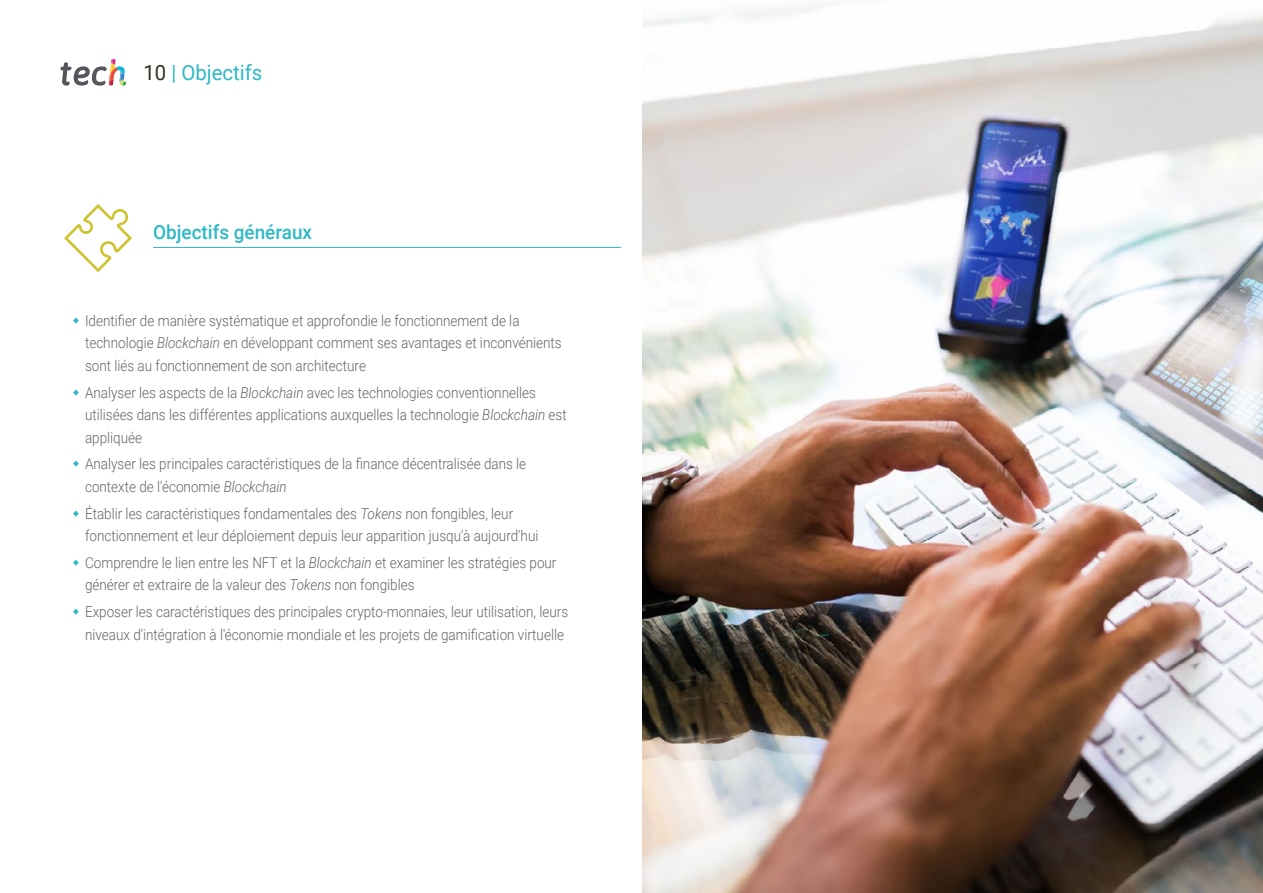
<style>
.page{position:relative;width:1263px;height:893px;background:#fff}
.page>*{position:absolute;margin:0;border:0;box-sizing:border-box;transform-origin:0 0}
.t1{font:21px "Roboto";color:#2db8c5}
.t2{font:500 19.5px "Roboto";color:#2db8c5}
.t3{font:300 15px/22.5px "Roboto";color:#61646a;scale:.9 1}
.s1{color:#312e20}
.s2{font-style:italic}
</style>
<div class="page">
<hr style="left:153px;top:247px;width:468px;height:1px;background:#2db8c5">
<svg style="left:64px;top:204px;width:68px;height:68px"></svg>
<img style="left:642px;top:5px;width:621px;height:888px">
<svg style="left:61px;top:59px;width:65px;height:27px"></svg>
<h1 class="t1" style="left:144px;top:57px;width:120px"><span class="s1">10</span> | Objectifs</h1>
<h2 class="t2" style="left:153px;top:218px;width:160px">Objectifs généraux</h2>
<p class="t3" style="left:85px;top:309px;width:531px">Identifier de manière systématique et approfondie le fonctionnement de la technologie <span class="s2">Blockchain</span> en développant comment ses avantages et inconvénients sont liés au fonctionnement de son architecture</p>
<p class="t3" style="left:85px;top:380px;width:537px">Analyser les aspects de la <span class="s2">Blockchain</span> avec les technologies conventionnelles utilisées dans les différentes applications auxquelles la technologie <span class="s2">Blockchain</span> est appliquée</p>
<p class="t3" style="left:85px;top:452px;width:492px">Analyser les principales caractéristiques de la finance décentralisée dans le contexte de l'économie <span class="s2">Blockchain</span></p>
<p class="t3" style="left:85px;top:501px;width:505px">Établir les caractéristiques fondamentales des <span class="s2">Tokens</span> non fongibles, leur fonctionnement et leur déploiement depuis leur apparition jusqu'à aujourd'hui</p>
<p class="t3" style="left:85px;top:551px;width:525px">Comprendre le lien entre les NFT et la <span class="s2">Blockchain</span> et examiner les stratégies pour générer et extraire de la valeur des <span class="s2">Tokens</span> non fongibles</p>
<p class="t3" style="left:85px;top:600px;width:538px">Exposer les caractéristiques des principales crypto-monnaies, leur utilisation, leurs niveaux d'intégration à l'économie mondiale et les projets de gamification virtuelle</p>
</div>
